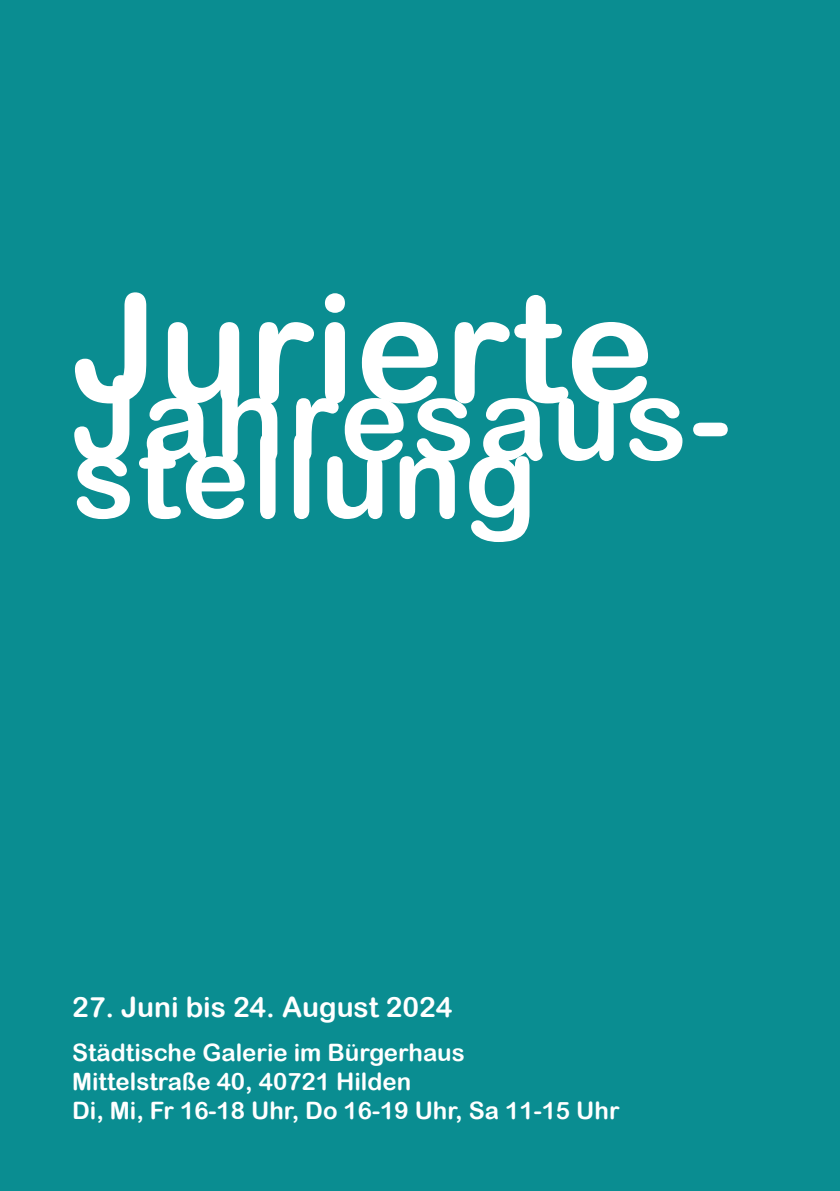
<style>
.page{position:relative;width:840px;height:1191px;background:#fff}
.page>*{position:absolute;margin:0;border:0;box-sizing:border-box;transform-origin:0 0}
.t1{font:150px "Arial Rounded MT Bold";color:#fff}
.t2{font:116px "Arial Rounded MT Bold";letter-spacing:.02em;color:#fff}
.t3{font:28px "Arial Rounded MT Bold";color:#fff}
.t4{font:24px/28.8px "Arial Rounded MT Bold";color:#fff}
</style>
<div class="page">
<div style="left:0;top:0;width:839px;height:1191px;background:#0a8d91"></div>
<h1 class="t1" style="left:72px;top:260px;width:583px">Jurierte</h1>
<h2 class="t2" style="left:72px;top:350px;width:658px">Jahresaus-</h2>
<h2 class="t2" style="left:72px;top:408px;width:466px">stellung</h2>
<p class="t3" style="left:72px;top:990px;width:381px">27. Juni bis 24. August 2024</p>
<p class="t4" style="left:72px;top:1038px;width:548px">Städtische Galerie im Bürgerhaus<br>Mittelstraße 40, 40721 Hilden<br>Di, Mi, Fr 16-18 Uhr, Do 16-19 Uhr, Sa 11-15 Uhr</p>
</div>
